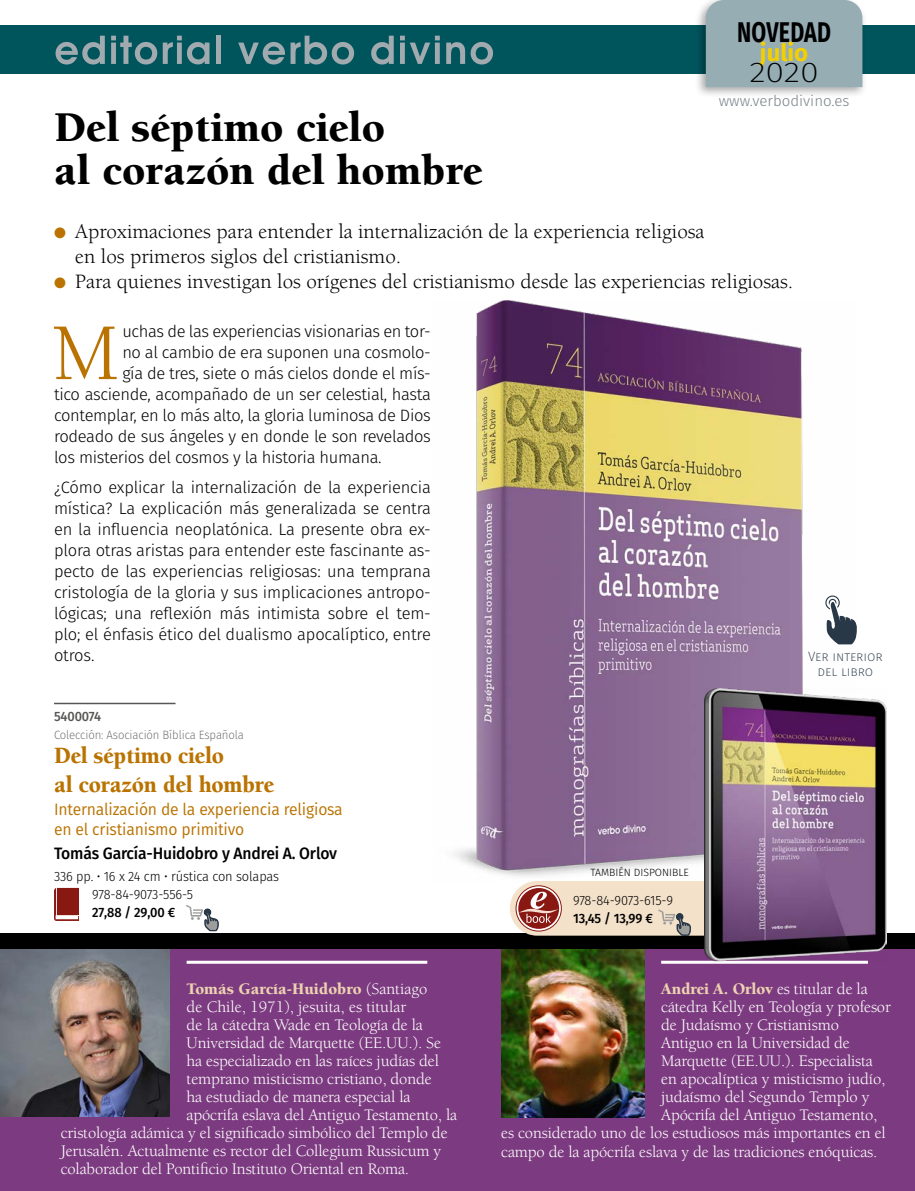
<style>
.page{position:relative;width:915px;height:1191px;background:#fff}
.page>*{position:absolute;margin:0;border:0;box-sizing:border-box;transform-origin:0 0}
.t1{font:82.65px "Berkeley";color:#ba7300}
.t2{font:900 43.5px/43.5px "Berkeley";color:#000}
.t3{font:700 28.5px "Fira Sans";letter-spacing:.01em;color:#000;scale:.75 1}
.t4{font:200 28.5px "Fira Sans";color:#000;scale:1.2 1}
.t5{font:900 24px/28.2px "Berkeley";letter-spacing:-.01em;color:#ba7300;scale:.95 1}
.t6{font:700 24px "Fira Sans";color:#f4cf00}
.t7{font:21px/25.2px "Berkeley";color:#000}
.t8{font:16.5px "Berkeley";letter-spacing:-.01em;color:#fff}
.t9{font:300 16.5px/21px "Fira Sans";letter-spacing:-.02em;color:#000;text-align:justify}
.t10{font:16.5px/19.5px "Fira Sans";letter-spacing:-.01em;color:#ba7300;scale:.95 1}
.t11{font:900 16.5px "Berkeley";color:#edd2b1}
.t12{font:500 16.5px "Fira Sans";letter-spacing:-.01em;color:#000;scale:.95 1}
.t13{font:300 15px "Fira Sans";color:#798388}
.t14{font:300 13.5px/18px "Fira Sans";letter-spacing:-.01em;color:#000;scale:.95 1}
.t15{font:500 13.5px "Fira Sans";letter-spacing:-.01em;color:#000;scale:.95 1}
.t16{font:200 13.5px/15px "Fira Sans";color:#293847;text-align:center}
.t17{font:500 13.5px "Fira Sans";letter-spacing:-.01em;color:#575756;scale:.95 1}
.t18{font:200 12px "Fira Sans";letter-spacing:-.01em;color:#575756;scale:.95 1}
.t19{font:300 10.5px "Fira Sans";color:#000}
.s1{color:#ba7300}
.s2{font-weight:400;color:#fff}
</style>
<div class="page">
<div style="left:0;top:25px;width:914px;height:49px;background:#00555d"></div>
<svg style="left:56px;top:36px;width:49px;height:28px"></svg>
<svg style="left:111px;top:36px;width:46px;height:28px"></svg>
<svg style="left:163px;top:36px;width:46px;height:28px"></svg>
<div style="left:216px;top:36px;width:5px;height:28px;background:#a1aaaf"></div>
<svg style="left:238px;top:36px;width:116px;height:28px"></svg>
<svg style="left:371px;top:36px;width:22px;height:28px"></svg>
<svg style="left:400px;top:36px;width:39px;height:28px"></svg>
<svg style="left:446px;top:42px;width:47px;height:22px"></svg>
<div style="left:694px;top:0;width:172px;height:98px;background:#000;opacity:.35"></div>
<div style="left:705px;top:0;width:157px;height:87px;background:#96adb4"></div>
<img style="left:454px;top:300px;width:398px;height:577px">
<svg style="left:186px;top:905px;width:33px;height:25px"></svg>
<svg style="left:54px;top:888px;width:25px;height:33px"></svg>
<svg style="left:825px;top:595px;width:32px;height:49px"></svg>
<div style="left:0;top:949px;width:914px;height:242px;background:#7c3b80"></div>
<hr style="left:54px;top:702px;width:121px;height:2px;background:#575756">
<hr style="left:186px;top:960px;width:241px;height:3px;background:#fff">
<hr style="left:661px;top:960px;width:206px;height:3px;background:#fff">
<div style="left:0;top:933px;width:914px;height:16px;background:#000"></div>
<img style="left:0;top:949px;width:169px;height:167px">
<img style="left:501px;top:949px;width:143px;height:168px">
<svg style="left:510px;top:881px;width:193px;height:54px;background:#e3c8b5"></svg>
<img style="left:703px;top:688px;width:183px;height:273px">
<h3 class="t3" style="left:737px;top:8px;width:127px">NOVEDAD</h3>
<h3 class="t6" style="left:759px;top:32px;width:50px">julio</h3>
<h3 class="t4" style="left:749px;top:52px;width:59px">2020</h3>
<p class="t13" style="left:718px;top:90px;width:132px">www.verbodivino.es</p>
<h2 class="t2" style="left:54px;top:106px;width:430px">Del séptimo cielo<br>al corazón del hombre</h2>
<p class="t7" style="left:75px;top:219px;width:630px;text-indent:-21px"><span class="s1">●</span> Aproximaciones para entender la internalización de la experiencia religiosa en los primeros siglos del cristianismo.</p>
<p class="t7" style="left:54px;top:269px;width:740px"><span class="s1">●</span> Para quienes investigan los orígenes del cristianismo desde las experiencias religiosas.</p>
<h1 class="t1" style="left:52px;top:309px;width:69px">M</h1>
<p class="t9" style="left:122px;top:321px;width:310px">uchas de las experiencias visionarias en tor-</p>
<p class="t9" style="left:122px;top:342px;width:310px">no al cambio de era suponen una cosmolo-</p>
<p class="t9" style="left:122px;top:363px;width:310px">gía de tres, siete o más cielos donde el mís-</p>
<p class="t9" style="left:54px;top:384px;width:378px">tico asciende, acompañado de un ser celestial, hasta</p>
<p class="t9" style="left:54px;top:405px;width:378px">contemplar, en lo más alto, la gloria luminosa de Dios</p>
<p class="t9" style="left:54px;top:426px;width:378px">rodeado de sus ángeles y en donde le son revelados</p>
<p class="t9" style="left:54px;top:447px;width:329px">los misterios del cosmos y la historia humana.</p>
<p class="t9" style="left:54px;top:476px;width:378px">¿Cómo explicar la internalización de la experiencia mística? La explicación más generalizada se centra en la influencia neoplatónica. La presente obra ex&shy;plora otras aristas para entender este fascinante as&shy;pecto de las experiencias religiosas: una temprana cristología de la gloria y sus implicaciones antropo&shy;lógicas; una reflexión más intimista sobre el tem&shy;plo; el énfasis ético del dualismo apocalíptico, entre otros.</p>
<p class="t17" style="left:54px;top:705px;width:51px">5400074</p>
<p class="t18" style="left:54px;top:726px;width:201px">Colección: Asociación Bíblica Española</p>
<h3 class="t5" style="left:54px;top:742px;width:233px">Del séptimo cielo<br>al corazón del hombre</h3>
<p class="t10" style="left:54px;top:799px;width:305px">Internalización de la experiencia religiosa en el cristianismo primitivo</p>
<p class="t12" style="left:54px;top:839px;width:299px">Tomás García-Huidobro y Andrei A. Orlov</p>
<p class="t14" style="left:92px;top:867px;width:198px;text-indent:-38px">336 pp. • 16 x 24 cm • rústica con solapas<br>978-84-9073-556-5</p>
<p class="t15" style="left:92px;top:901px;width:89px">27,88 / 29,00 €</p>
<p class="t19" style="left:590px;top:865px;width:100px">TAMBIÉN DISPONIBLE</p>
<p class="t14" style="left:573px;top:891px;width:107px">978-84-9073-615-9</p>
<p class="t15" style="left:573px;top:907px;width:85px">13,45 / 13,99 €</p>
<p class="t16" style="left:807px;top:649px;width:76px">Ver interior del libro</p>
<p class="t11" style="left:186px;top:979px;width:242px">Tomás García-Huidobro <span class="s2">(Santiago</span></p>
<p class="t8" style="left:186px;top:997px;width:221px">de Chile, 1971), jesuita, es titular</p>
<p class="t8" style="left:186px;top:1015px;width:238px">de la cátedra Wade en Teología de la</p>
<p class="t8" style="left:186px;top:1033px;width:256px">Universidad de Marquette (EE.UU.). Se</p>
<p class="t8" style="left:186px;top:1051px;width:254px">ha especializado en las raíces judías del</p>
<p class="t8" style="left:186px;top:1069px;width:247px">temprano misticismo cristiano, donde</p>
<p class="t8" style="left:186px;top:1087px;width:225px">ha estudiado de manera especial la</p>
<p class="t8" style="left:186px;top:1105px;width:272px">apócrifa eslava del Antiguo Testamento, la</p>
<p class="t8" style="left:61px;top:1123px;width:388px">cristología adámica y el significado simbólico del Templo de</p>
<p class="t8" style="left:61px;top:1141px;width:382px">Jerusalén. Actualmente es rector del Collegium Russicum y</p>
<p class="t8" style="left:61px;top:1159px;width:350px">colaborador del Pontificio Instituto Oriental en Roma.</p>
<p class="t11" style="left:661px;top:979px;width:208px">Andrei A. Orlov <span class="s2">es titular de la</span></p>
<p class="t8" style="left:661px;top:997px;width:231px">cátedra Kelly en Teología y profesor</p>
<p class="t8" style="left:661px;top:1015px;width:179px">de Judaísmo y Cristianismo</p>
<p class="t8" style="left:661px;top:1033px;width:190px">Antiguo en la Universidad de</p>
<p class="t8" style="left:661px;top:1051px;width:213px">Marquette (EE.UU.). Especialista</p>
<p class="t8" style="left:661px;top:1069px;width:226px">en apocalíptica y misticismo judío,</p>
<p class="t8" style="left:661px;top:1087px;width:210px">judaísmo del Segundo Templo y</p>
<p class="t8" style="left:661px;top:1105px;width:218px">Apócrifa del Antiguo Testamento,</p>
<p class="t8" style="left:501px;top:1123px;width:386px">es considerado uno de los estudiosos más importantes en el</p>
<p class="t8" style="left:501px;top:1143px;width:377px">campo de la apócrifa eslava y de las tradiciones enóquicas.</p>
</div>
